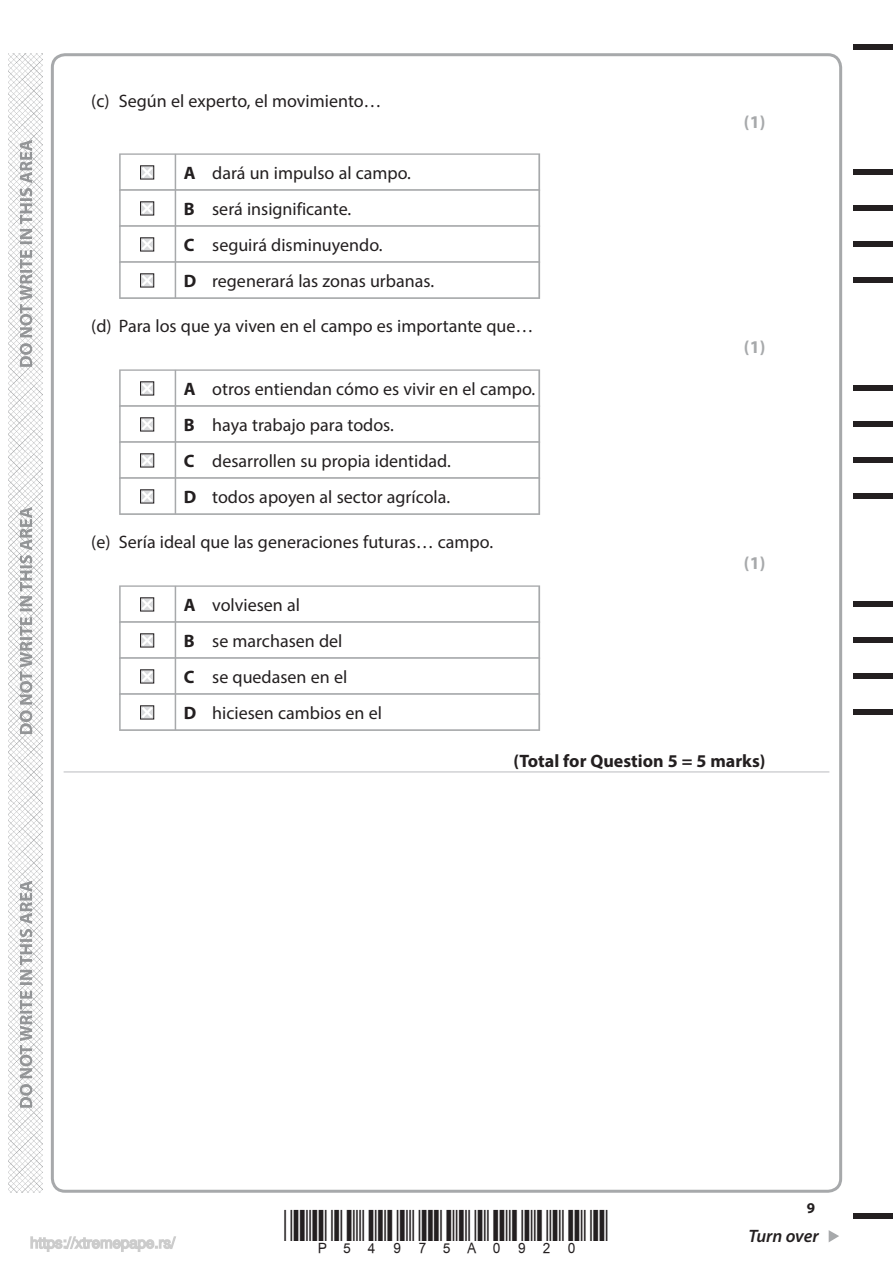
<style>
.page{position:relative;width:893px;height:1263px;background:#fff}
.page>*{position:absolute;margin:0;border:0;box-sizing:border-box;transform-origin:0 0}
.t1{font:18px/36px "Myriad Pro";color:#231f20}
.t2{font:700 18px "Myriad Pro";color:#231f20}
.t3{font:700 18px "Myriad Pro";color:#a7a9ab}
.t4{font:italic 600 18px "Myriad Pro";letter-spacing:-.005em;color:#231f20}
.t5{font:700 15px "Myriad Pro";color:#231f20}
.s1{font-weight:700}
</style>
<div class="page">
<img style="left:8px;top:53px;width:34px;height:1140px">
<svg style="left:828px;top:1230px;width:11px;height:12px"></svg>
<div style="left:853px;top:44px;width:39px;height:5px;background:#231f20"></div>
<div style="left:853px;top:1214px;width:39px;height:5px;background:#231f20"></div>
<svg style="left:20px;top:140px;width:12px;height:968px"></svg>
<svg style="left:119px;top:153px;width:421px;height:36px"></svg>
<div style="left:121px;top:155px;width:417px;height:34px;background:#fff"></div>
<svg style="left:119px;top:189px;width:421px;height:36px"></svg>
<div style="left:121px;top:191px;width:417px;height:34px;background:#fff"></div>
<svg style="left:119px;top:225px;width:421px;height:36px"></svg>
<div style="left:121px;top:227px;width:417px;height:34px;background:#fff"></div>
<div style="left:119px;top:261px;width:421px;height:38px;background:#bfc1c2"></div>
<div style="left:121px;top:263px;width:417px;height:34px;background:#fff"></div>
<svg style="left:119px;top:369px;width:421px;height:36px"></svg>
<div style="left:121px;top:371px;width:417px;height:34px;background:#fff"></div>
<svg style="left:119px;top:405px;width:421px;height:36px"></svg>
<div style="left:121px;top:407px;width:417px;height:34px;background:#fff"></div>
<svg style="left:119px;top:441px;width:421px;height:36px"></svg>
<div style="left:121px;top:443px;width:417px;height:34px;background:#fff"></div>
<div style="left:119px;top:477px;width:421px;height:38px;background:#bfc1c2"></div>
<div style="left:121px;top:479px;width:417px;height:34px;background:#fff"></div>
<svg style="left:119px;top:585px;width:421px;height:36px"></svg>
<div style="left:121px;top:587px;width:417px;height:34px;background:#fff"></div>
<svg style="left:119px;top:621px;width:421px;height:36px"></svg>
<div style="left:121px;top:623px;width:417px;height:34px;background:#fff"></div>
<svg style="left:119px;top:657px;width:421px;height:36px"></svg>
<div style="left:121px;top:659px;width:417px;height:34px;background:#fff"></div>
<div style="left:119px;top:693px;width:421px;height:38px;background:#c0c1c3"></div>
<div style="left:121px;top:695px;width:417px;height:34px;background:#fff"></div>
<hr style="left:64px;top:771px;width:765px;height:2px;background:#d1d2d4">
<svg style="left:140px;top:165px;width:15px;height:15px"></svg>
<hr style="left:175px;top:154px;width:1px;height:36px;background:#a7a9ab">
<svg style="left:140px;top:201px;width:15px;height:15px"></svg>
<hr style="left:175px;top:190px;width:1px;height:36px;background:#a7a9ab">
<svg style="left:140px;top:237px;width:15px;height:15px"></svg>
<hr style="left:175px;top:226px;width:1px;height:36px;background:#a7a9ab">
<svg style="left:140px;top:273px;width:15px;height:15px"></svg>
<hr style="left:175px;top:262px;width:1px;height:36px;background:#a7a9ab">
<svg style="left:140px;top:381px;width:15px;height:15px"></svg>
<hr style="left:175px;top:370px;width:1px;height:36px;background:#a7a9ab">
<svg style="left:140px;top:417px;width:15px;height:15px"></svg>
<hr style="left:175px;top:406px;width:1px;height:36px;background:#a7a9ab">
<svg style="left:140px;top:453px;width:15px;height:15px"></svg>
<hr style="left:175px;top:442px;width:1px;height:36px;background:#a7a9ab">
<svg style="left:140px;top:489px;width:15px;height:15px"></svg>
<hr style="left:175px;top:478px;width:1px;height:36px;background:#a7a9ab">
<svg style="left:140px;top:597px;width:15px;height:15px"></svg>
<hr style="left:175px;top:586px;width:1px;height:36px;background:#a7a9ab">
<svg style="left:140px;top:633px;width:15px;height:15px"></svg>
<hr style="left:175px;top:622px;width:1px;height:36px;background:#a7a9ab">
<svg style="left:140px;top:669px;width:15px;height:15px"></svg>
<hr style="left:175px;top:658px;width:1px;height:36px;background:#a7a9ab">
<svg style="left:140px;top:705px;width:15px;height:15px"></svg>
<hr style="left:175px;top:694px;width:1px;height:36px;background:#a7a9ab">
<div style="left:853px;top:169px;width:39px;height:6px;background:#231f20"></div>
<div style="left:853px;top:205px;width:39px;height:6px;background:#231f20"></div>
<div style="left:853px;top:241px;width:39px;height:6px;background:#231f20"></div>
<div style="left:853px;top:277px;width:39px;height:6px;background:#231f20"></div>
<div style="left:853px;top:385px;width:39px;height:6px;background:#231f20"></div>
<div style="left:853px;top:421px;width:39px;height:6px;background:#231f20"></div>
<div style="left:853px;top:457px;width:39px;height:6px;background:#231f20"></div>
<div style="left:853px;top:493px;width:39px;height:6px;background:#231f20"></div>
<div style="left:853px;top:601px;width:39px;height:6px;background:#231f20"></div>
<div style="left:853px;top:637px;width:39px;height:6px;background:#231f20"></div>
<div style="left:853px;top:673px;width:39px;height:6px;background:#231f20"></div>
<div style="left:853px;top:709px;width:39px;height:6px;background:#231f20"></div>
<svg style="left:30px;top:1236px;width:146px;height:16px"></svg>
<p class="t1" style="left:91px;top:85px;width:291px">(c) Según el experto, el movimiento…</p>
<p class="t1" style="left:184px;top:157px;width:252px"><span class="s1">A</span> dará un impulso al campo.<br><span class="s1">B</span> será insignificante.<br><span class="s1">C</span> seguirá disminuyendo.<br><span class="s1">D</span> regenerará las zonas urbanas.</p>
<p class="t1" style="left:91px;top:309px;width:443px">(d) Para los que ya viven en el campo es importante que…</p>
<p class="t1" style="left:184px;top:373px;width:353px"><span class="s1">A</span> otros entiendan cómo es vivir en el campo.<br><span class="s1">B</span> haya trabajo para todos.<br><span class="s1">C</span> desarrollen su propia identidad.<br><span class="s1">D</span> todos apoyen al sector agrícola.</p>
<p class="t1" style="left:91px;top:525px;width:403px">(e) Sería ideal que las generaciones futuras… campo.</p>
<p class="t1" style="left:184px;top:589px;width:200px"><span class="s1">A</span> volviesen al<br><span class="s1">B</span> se marchasen del<br><span class="s1">C</span> se quedasen en el<br><span class="s1">D</span> hiciesen cambios en el</p>
<p class="t3" style="left:744px;top:115px;width:23px">(1)</p>
<p class="t3" style="left:744px;top:340px;width:23px">(1)</p>
<p class="t3" style="left:744px;top:556px;width:23px">(1)</p>
<p class="t2" style="left:513px;top:754px;width:254px">(Total for Question 5 = 5 marks)</p>
<p class="t5" style="left:806px;top:1202px;width:10px">9</p>
<p class="t4" style="left:748px;top:1226px;width:72px">Turn over</p>
</div>
